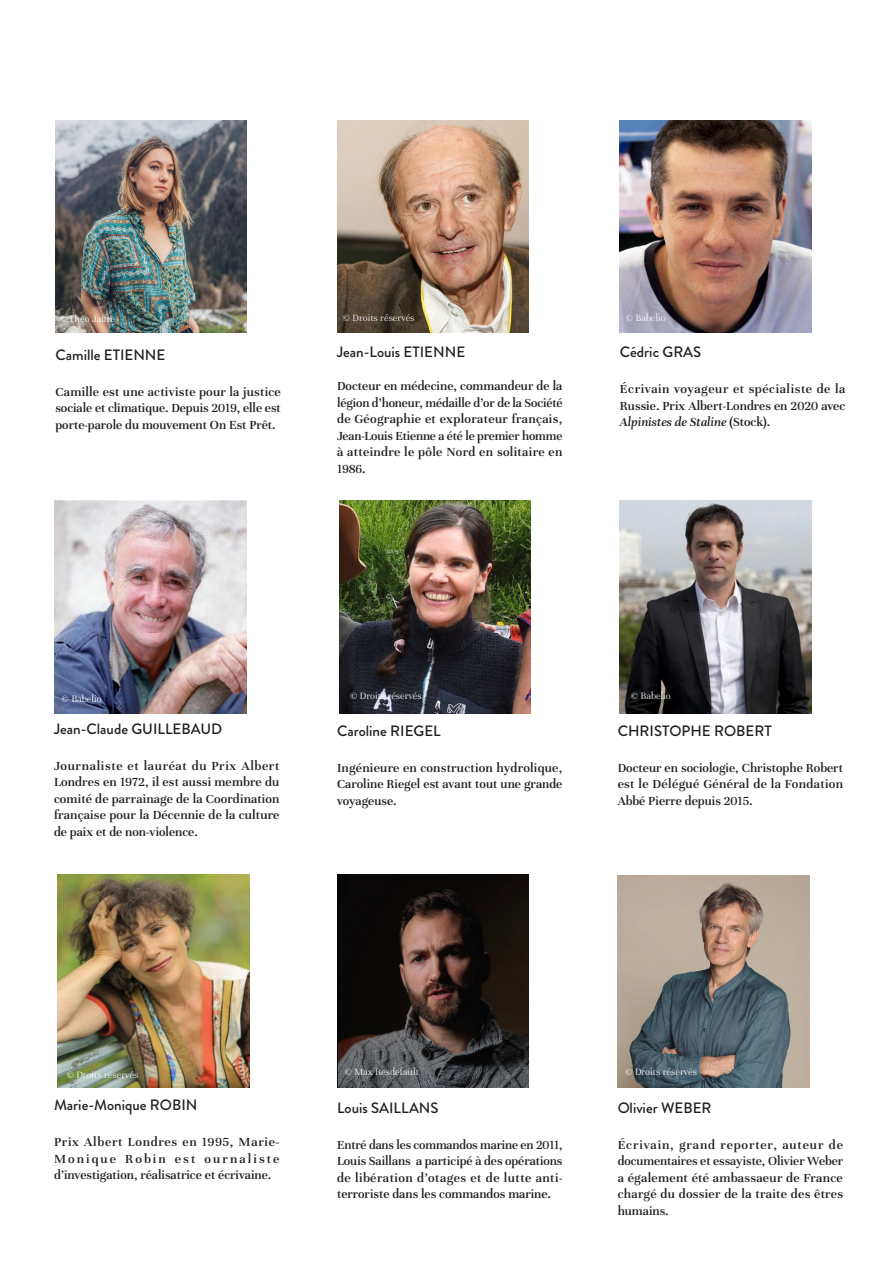
<style>
.page{position:relative;width:893px;height:1263px;background:#fff}
.page>*{position:absolute;margin:0;border:0;box-sizing:border-box;transform-origin:0 0}
.Body{font:500 15px "Brandon Grotesque";color:#231f20}
.Body-2{font:500 13.5px/16.5px "Unna";color:#231f20;text-align:justify}
.Body-3{font:300 10.5px "Unna";color:#fff}
.s1{font-style:italic}
</style>
<div class="page">
<img style="left:620px;top:120px;width:191px;height:213px">
<img style="left:55px;top:120px;width:191px;height:213px">
<img style="left:58px;top:875px;width:191px;height:212px">
<img style="left:337px;top:875px;width:191px;height:212px">
<img style="left:620px;top:501px;width:191px;height:212px">
<img style="left:618px;top:875px;width:191px;height:212px">
<img style="left:339px;top:501px;width:192px;height:212px">
<img style="left:55px;top:501px;width:191px;height:212px">
<img style="left:337px;top:120px;width:191px;height:213px">
<p class="Body-3" style="left:59px;top:312px;width:58px">© Théo Jaffre</p>
<p class="Body" style="left:55px;top:344px;width:111px">Camille ETIENNE</p>
<p class="Body-2" style="left:55px;top:383px;width:227px">Camille est une activiste pour la justice sociale et climatique. Depuis 2019, elle est porte-parole du mouvement On Est Prêt.</p>
<p class="Body-3" style="left:343px;top:310px;width:74px">© Droits réservés</p>
<p class="Body" style="left:337px;top:342px;width:130px">Jean-Louis ETIENNE</p>
<p class="Body-2" style="left:337px;top:377px;width:227px">Docteur en médecine, commandeur de la légion d’honeur, médaille d’or de la Société de Géographie et explorateur français, Jean-Louis Etienne a été le premier homme à atteindre le pôle Nord en solitaire en 1986.</p>
<p class="Body-3" style="left:625px;top:310px;width:42px">© Babelio</p>
<p class="Body" style="left:620px;top:342px;width:83px">Cédric GRAS</p>
<p class="Body-2" style="left:620px;top:380px;width:227px">Écrivain voyageur et spécialiste de la Russie. Prix Albert-Londres en 2020 avec <span class="s1">Alpinistes de Staline</span> (Stock).</p>
<p class="Body-3" style="left:61px;top:691px;width:42px">© Babelio</p>
<p class="Body" style="left:54px;top:718px;width:170px">Jean-Claude GUILLEBAUD</p>
<p class="Body-2" style="left:54px;top:756px;width:227px">Journaliste et lauréat du Prix Albert Londres en 1972, il est aussi membre du comité de parrainage de la Coordination française pour la Décennie de la culture de paix et de non-violence.</p>
<p class="Body-3" style="left:350px;top:689px;width:74px">© Droits réservés</p>
<p class="Body" style="left:337px;top:720px;width:105px">Caroline RIEGEL</p>
<p class="Body-2" style="left:337px;top:758px;width:227px">Ingénieure en construction hydrolique, Caroline Riegel est avant tout une grande voyageuse.</p>
<p class="Body-3" style="left:630px;top:689px;width:42px">© Babelio</p>
<p class="Body" style="left:618px;top:720px;width:156px">CHRISTOPHE ROBERT</p>
<p class="Body-2" style="left:618px;top:758px;width:227px">Docteur en sociologie, Christophe Robert est le Délégué Général de la Fondation Abbé Pierre depuis 2015.</p>
<p class="Body-3" style="left:66px;top:1067px;width:74px">© Droits réservés</p>
<p class="Body" style="left:54px;top:1095px;width:145px">Marie-Monique ROBIN</p>
<p class="Body-2" style="left:54px;top:1133px;width:227px">Prix Albert Londres en 1995, Marie-Monique Robin est ournaliste d’investigation, réalisatrice et écrivaine.</p>
<p class="Body-3" style="left:344px;top:1064px;width:76px">© Max Resdefault</p>
<p class="Body" style="left:337px;top:1097px;width:103px">Louis SAILLANS</p>
<p class="Body-2" style="left:337px;top:1135px;width:227px">Entré dans les commandos marine en 2011, Louis Saillans a participé à des opérations de libération d’otages et de lutte anti&shy;terroriste dans les commandos marine.</p>
<p class="Body-3" style="left:625px;top:1064px;width:74px">© Droits réservés</p>
<p class="Body" style="left:618px;top:1097px;width:95px">Olivier WEBER</p>
<p class="Body-2" style="left:618px;top:1135px;width:227px">Écrivain, grand reporter, auteur de documentaires et essayiste, Olivier Weber a également été ambassaeur de France chargé du dossier de la traite des êtres humains.</p>
</div>
